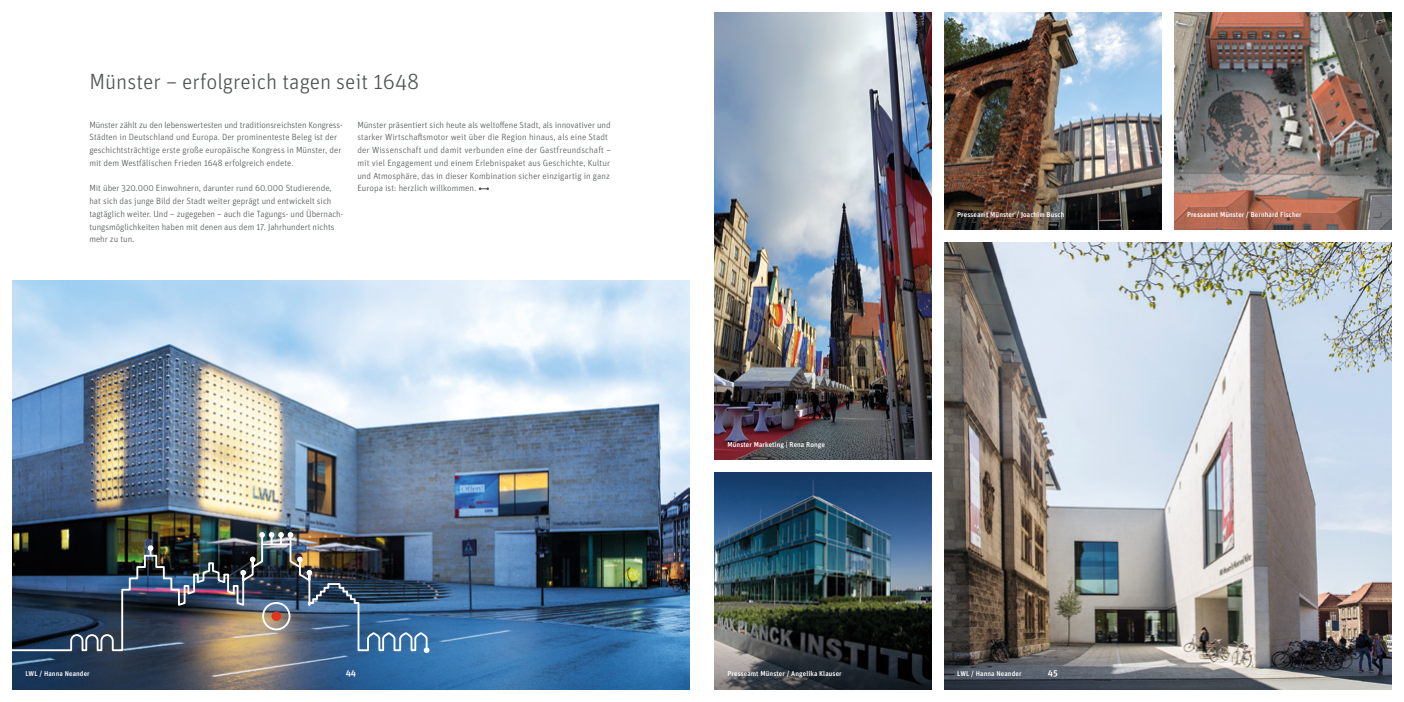
<style>
.page{position:relative;width:1404px;height:702px;background:#fff}
.page>*{position:absolute;margin:0;border:0;box-sizing:border-box;transform-origin:0 0}
.t1{font:300 22px "Unit OT";color:#4c5250}
.t2{font:300 9px/12.8px "Unit OT";letter-spacing:.005em;color:#4c5250}
.t3{font:500 9px "Unit OT";color:#fff}
.t4{font:500 7px "Unit OT";letter-spacing:.01em;color:#fff}
</style>
<div class="page">
<img style="left:13px;top:281px;width:676px;height:408px">
<img style="left:944px;top:242px;width:446px;height:447px">
<img style="left:714px;top:13px;width:217px;height:446px">
<img style="left:714px;top:472px;width:217px;height:217px">
<img style="left:944px;top:13px;width:217px;height:217px">
<img style="left:1174px;top:13px;width:216px;height:217px">
<img style="left:12px;top:532px;width:417px;height:121px">
<svg style="left:478px;top:187px;width:11px;height:3px"></svg>
<h1 class="t1" style="left:89px;top:69px;width:331px">Münster – erfolgreich tagen seit 1648</h1>
<p class="t2" style="left:89px;top:118px;width:255px">Münster zählt zu den lebenswertesten und traditionsreichsten Kongress-Städten in Deutschland und Europa. Der prominenteste Beleg ist der geschichtsträchtige erste große europäische Kongress in Münster, der mit dem Westfälischen Frieden 1648 erfolgreich endete.</p>
<p class="t2" style="left:89px;top:182px;width:255px">Mit über 320.000 Einwohnern, darunter rund 60.000 Studierende, hat sich das junge Bild der Stadt weiter geprägt und entwickelt sich tagtäglich weiter. Und – zugegeben – auch die Tagungs- und Übernach&shy;tungsmöglichkeiten haben mit denen aus dem 17. Jahrhundert nichts mehr zu tun.</p>
<p class="t2" style="left:357px;top:118px;width:255px">Münster präsentiert sich heute als weltoffene Stadt, als innovativer und starker Wirtschaftsmotor weit über die Region hinaus, als eine Stadt der Wissenschaft und damit verbunden eine der Gastfreundschaft – mit viel Engagement und einem Erlebnispaket aus Geschichte, Kultur und Atmosphäre, das in dieser Kombination sicher einzigartig in ganz Europa ist: herzlich willkommen.</p>
<p class="t4" style="left:727px;top:440px;width:99px">Münster Marketing | Rena Ronge</p>
<p class="t4" style="left:957px;top:210px;width:109px">Presseamt Münster / Joachim Busch</p>
<p class="t4" style="left:1186px;top:210px;width:116px">Presseamt Münster / Bernhard Fischer</p>
<p class="t3" style="left:345px;top:667px;width:12px">44</p>
<p class="t3" style="left:1047px;top:667px;width:12px">45</p>
<p class="t4" style="left:26px;top:669px;width:66px">LWL / Hanna Neander</p>
<p class="t4" style="left:957px;top:669px;width:66px">LWL / Hanna Neander</p>
<p class="t4" style="left:727px;top:669px;width:116px">Presseamt Münster / Angelika Klauser</p>
</div>
